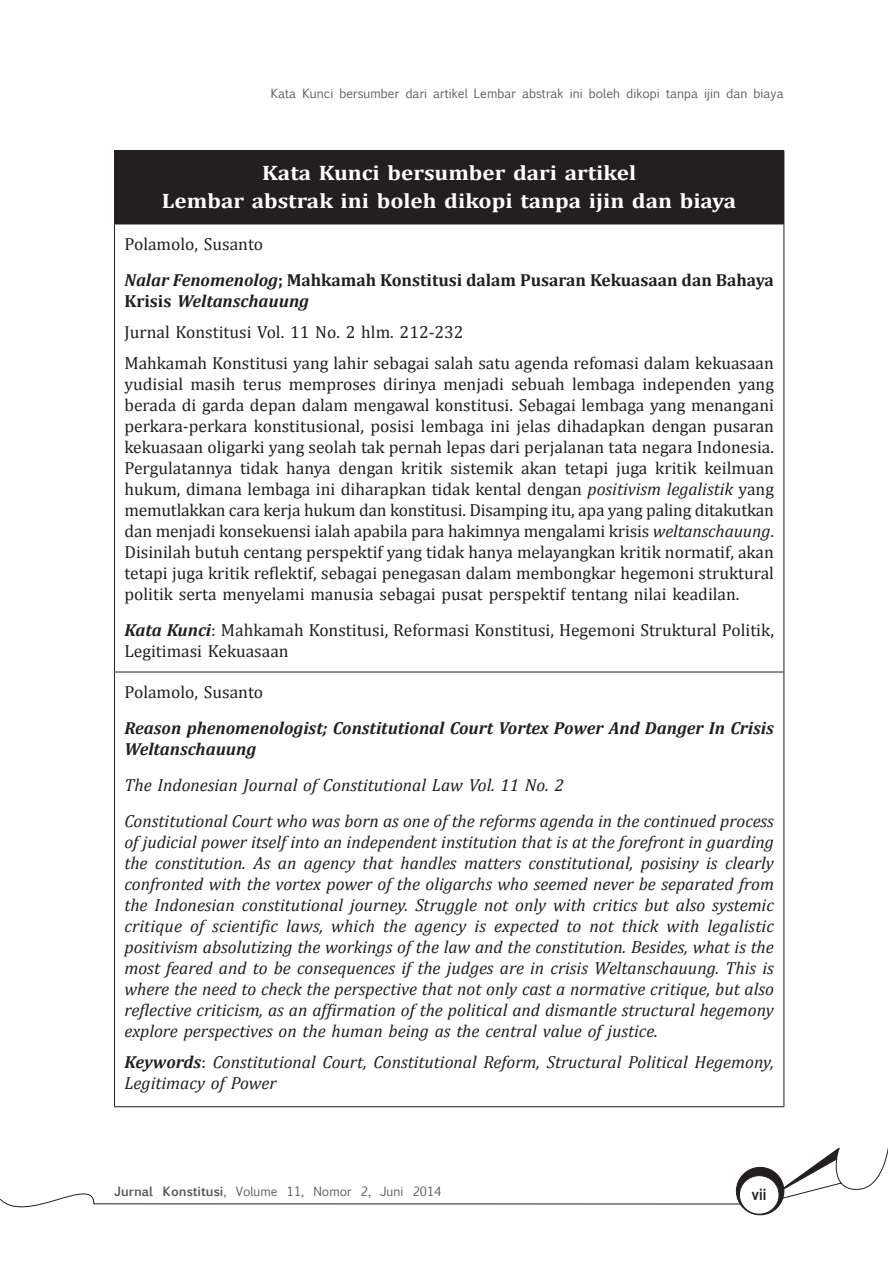
<style>
.page{position:relative;width:888px;height:1270px;background:#fff}
.page>*{position:absolute;margin:0;border:0;box-sizing:border-box;transform-origin:0 0}
.t1{font:700 21px "Cambria";color:#fff;scale:1.1 1}
.t2{font:17.5px/21px "Cambria";color:#231f20;text-align:justify}
.abstrack{font:italic 17.5px/21px "Cambria";color:#231f20;text-align:justify}
.t3{font:700 17.5px/21px "Cambria";color:#231f20}
.t4{font:italic 700 17.5px/21px "Cambria";color:#231f20}
.t5{font:700 15.75px "Arial Narrow";color:#231f20}
.t6{font:12.25px "Euphemia UCAS";color:#57585a}
.s1{font-style:italic}
.s2{font-weight:700;font-style:italic}
.s3{font-weight:700}
.s4{font-style:normal}
</style>
<div class="page">
<svg style="left:0;top:1147px;width:888px;height:69px"></svg>
<div style="left:736px;top:1167px;width:48px;height:48px;background:#231f20;border-radius:50%"></div>
<div style="left:736px;top:1167px;width:48px;height:48px;border:1px solid #231f20;border-radius:50%"></div>
<div style="left:739px;top:1176px;width:40px;height:38px;background:#fff;border-radius:50%"></div>
<div style="left:739px;top:1175px;width:40px;height:40px;border:1px solid #231f20;border-radius:50%"></div>
<div style="left:115px;top:151px;width:669px;height:73px;background:#231f20"></div>
<hr style="left:114px;top:150px;width:670px;height:1px;background:#231f20">
<hr style="left:114px;top:151px;width:1px;height:73px;background:#231f20">
<hr style="left:114px;top:224px;width:670px;height:1px;background:#231f20">
<hr style="left:114px;top:224px;width:1px;height:448px;background:#231f20">
<hr style="left:783px;top:224px;width:1px;height:448px;background:#231f20">
<hr style="left:114px;top:672px;width:670px;height:1px;background:#231f20">
<hr style="left:114px;top:672px;width:1px;height:434px;background:#231f20">
<hr style="left:783px;top:672px;width:1px;height:434px;background:#231f20">
<hr style="left:114px;top:1106px;width:670px;height:1px;background:#231f20">
<p class="t6" style="left:271px;top:84px;width:515px">Kata Kunci bersumber dari artikel Lembar abstrak ini boleh dikopi tanpa ijin dan biaya</p>
<p class="t1" style="left:262px;top:158px;width:342px">Kata Kunci bersumber dari artikel</p>
<p class="t1" style="left:162px;top:186px;width:524px">Lembar abstrak ini boleh dikopi tanpa ijin dan biaya</p>
<p class="t2" style="left:124px;top:233px;width:140px">Polamolo, Susanto</p>
<p class="t3" style="left:124px;top:269px;width:651px"><span class="s1">Nalar Fenomenolog</span>; Mahkamah Konstitusi dalam Pusaran Kekuasaan dan Bahaya<br>Krisis <span class="s1">Weltanschauung</span></p>
<p class="t2" style="left:124px;top:321px;width:341px">Jurnal Konstitusi Vol. 11 No. 2 hlm. 212-232</p>
<p class="t2" style="left:124px;top:352px;width:651px">Mahkamah Konstitusi yang lahir sebagai salah satu agenda refomasi dalam kekuasaan yudisial masih terus memproses dirinya menjadi sebuah lembaga independen yang berada di garda depan dalam mengawal konstitusi. Sebagai lembaga yang menangani perkara-perkara konstitusional, posisi lembaga ini jelas dihadapkan dengan pusaran kekuasaan oligarki yang seolah tak pernah lepas dari perjalanan tata negara Indonesia.<br>Pergulatannya tidak hanya dengan kritik sistemik akan tetapi juga kritik keilmuan hukum, dimana lembaga ini diharapkan tidak kental dengan <span class="s1">positivism legalistik</span> yang memutlakkan cara kerja hukum dan konstitusi. Disamping itu, apa yang paling ditakutkan dan menjadi konsekuensi ialah apabila para hakimnya mengalami krisis <span class="s1">weltanschauung</span>.<br>Disinilah butuh centang perspektif yang tidak hanya melayangkan kritik normatif, akan tetapi juga kritik reflektif, sebagai penegasan dalam membongkar hegemoni struktural politik serta menyelami manusia sebagai pusat perspektif tentang nilai keadilan.</p>
<p class="t2" style="left:124px;top:619px;width:651px"><span class="s2">Kata Kunci</span>: Mahkamah Konstitusi, Reformasi Konstitusi, Hegemoni Struktural Politik,<br>Legitimasi Kekuasaan</p>
<p class="t2" style="left:124px;top:681px;width:140px">Polamolo, Susanto</p>
<p class="t4" style="left:124px;top:717px;width:651px">Reason phenomenologist; Constitutional Court Vortex Power And Danger In Crisis<br>Weltanschauung</p>
<p class="abstrack" style="left:124px;top:773px;width:441px">The Indonesian Journal of Constitutional Law Vol. 11 No. 2</p>
<p class="abstrack" style="left:124px;top:809px;width:651px">Constitutional Court who was born as one of the reforms agenda in the continued process of judicial power itself into an independent institution that is at the forefront in guarding the constitution. As an agency that handles matters constitutional, posisiny is clearly confronted with the vortex power of the oligarchs who seemed never be separated from the Indonesian constitutional journey. Struggle not only with critics but also systemic critique of scientific laws, which the agency is expected to not thick with legalistic positivism absolutizing the workings of the law and the constitution. Besides, what is the most feared and to be consequences if the judges are in crisis Weltanschauung. This is where the need to check the perspective that not only cast a normative critique, but also reflective criticism, as an affirmation of the political and dismantle structural hegemony explore perspectives on the human being as the central value of justice.</p>
<p class="abstrack" style="left:124px;top:1050px;width:651px"><span class="s3">Keywords</span><span class="s4">:</span> Constitutional Court, Constitutional Reform, Structural Political Hegemony,<br>Legitimacy of Power</p>
<p class="t6" style="left:114px;top:1183px;width:329px"><span class="s3">Jurnal Konstitusi</span>, Volume 11, Nomor 2, Juni 2014</p>
<p class="t5" style="left:752px;top:1182px;width:16px">vii</p>
</div>
